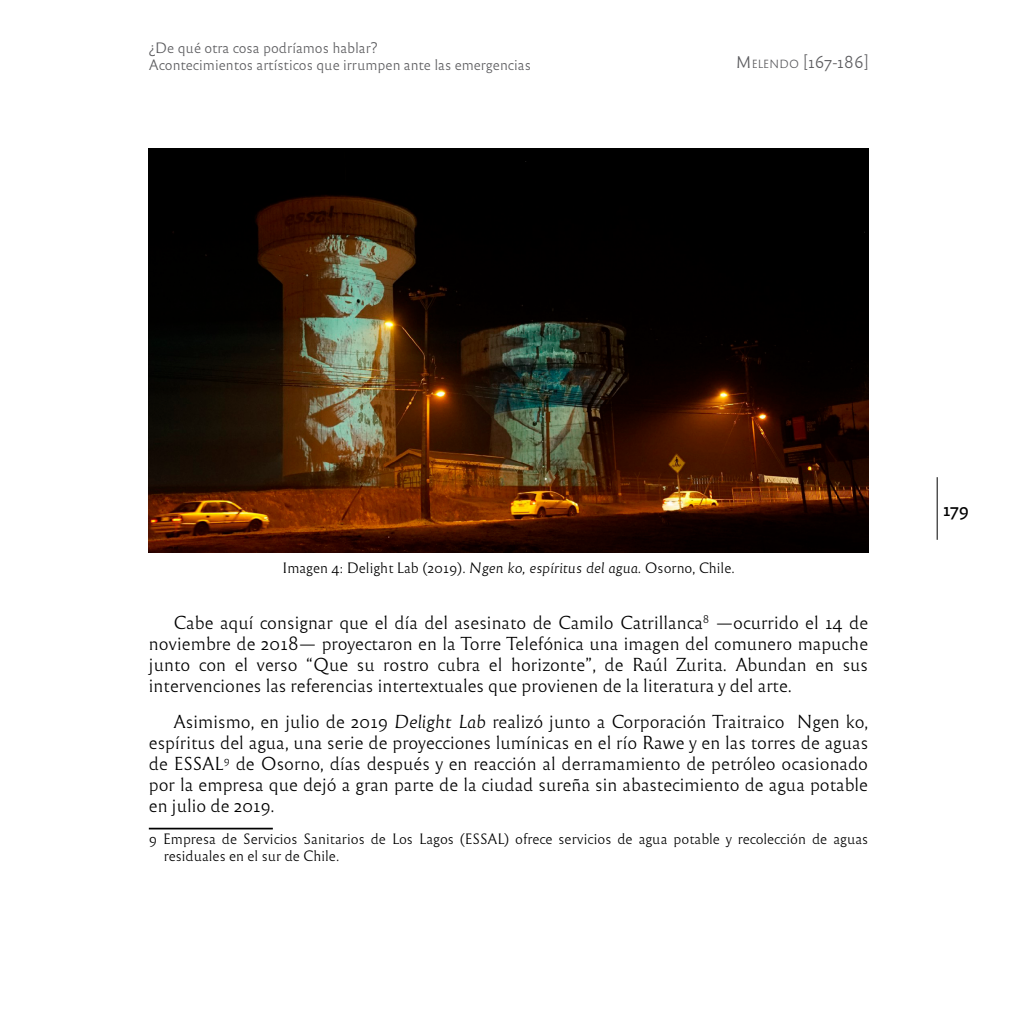
<style>
.page{position:relative;width:1017px;height:1017px;background:#fff}
.page>*{position:absolute;margin:0;border:0;box-sizing:border-box;transform-origin:0 0}
.t1{font:17.5px/21px "Reforma 1969 Blanca";color:#000;text-align:justify}
.t2{font:17.5px "Reforma 2018 Gris";color:#000}
.t3{font:15.75px "Reforma 2018 Blanca";letter-spacing:-.01em;color:#5c5c5f}
.t4{font:14px/16.8px "Reforma 1969 Blanca";color:#000}
.t5{font:14px/16.8px "Reforma 2018 Blanca";color:#5c5c5f}
.s1{font-size:11.03px}
.s2{font-style:inherit}
.s3{font-family:"Reforma 1969 Blanca Italica"}
</style>
<div class="page">
<hr style="left:937px;top:477px;width:1px;height:63px;background:#000">
<hr style="left:149px;top:828px;width:124px;height:1px;background:#000">
<img style="left:149px;top:149px;width:719px;height:404px">
<p class="t5" style="left:149px;top:39px;width:384px">¿De qué otra cosa podríamos hablar?<br>Acontecimientos artísticos que irrumpen ante las emergencias</p>
<p class="t3" style="left:735px;top:54px;width:135px">M<span class="s1">ELENDO</span> <span class="s2">[</span>167-186<span class="s2">]</span></p>
<p class="t4" style="left:282px;top:559px;width:454px">Imagen 4: Delight Lab (2019). <span class="s3">Ngen ko, espíritus del agua.</span> Osorno, Chile.</p>
<p class="t1" style="left:149px;top:612px;width:721px;text-indent:25px">Cabe aquí consignar que el día del asesinato de Camilo Catrillanca<sup>8</sup> —ocurrido el 14 de noviembre de 2018— proyectaron en la Torre Telefónica una imagen del comunero mapuche junto con el verso “Que su rostro cubra el horizonte”, de Raúl Zurita. Abundan en sus intervenciones las referencias intertextuales que provienen de la literatura y del arte.</p>
<p class="t1" style="left:149px;top:711px;width:721px;text-indent:25px">Asimismo, en julio de 2019 <span class="s3">Delight Lab</span> realizó junto a Corporación Traitraico Ngen ko, espíritus del agua, una serie de proyecciones lumínicas en el río Rawe y en las torres de aguas de ESSAL<sup>9</sup> de Osorno, días después y en reacción al derramamiento de petróleo ocasionado por la empresa que dejó a gran parte de la ciudad sureña sin abastecimiento de agua potable en julio de 2019.</p>
<p class="t4" style="left:164px;top:831px;width:706px;text-indent:-15px">9 Empresa de Servicios Sanitarios de Los Lagos (ESSAL) ofrece servicios de agua potable y recolección de aguas residuales en el sur de Chile.</p>
<p class="t2" style="left:944px;top:500px;width:27px">179</p>
</div>
